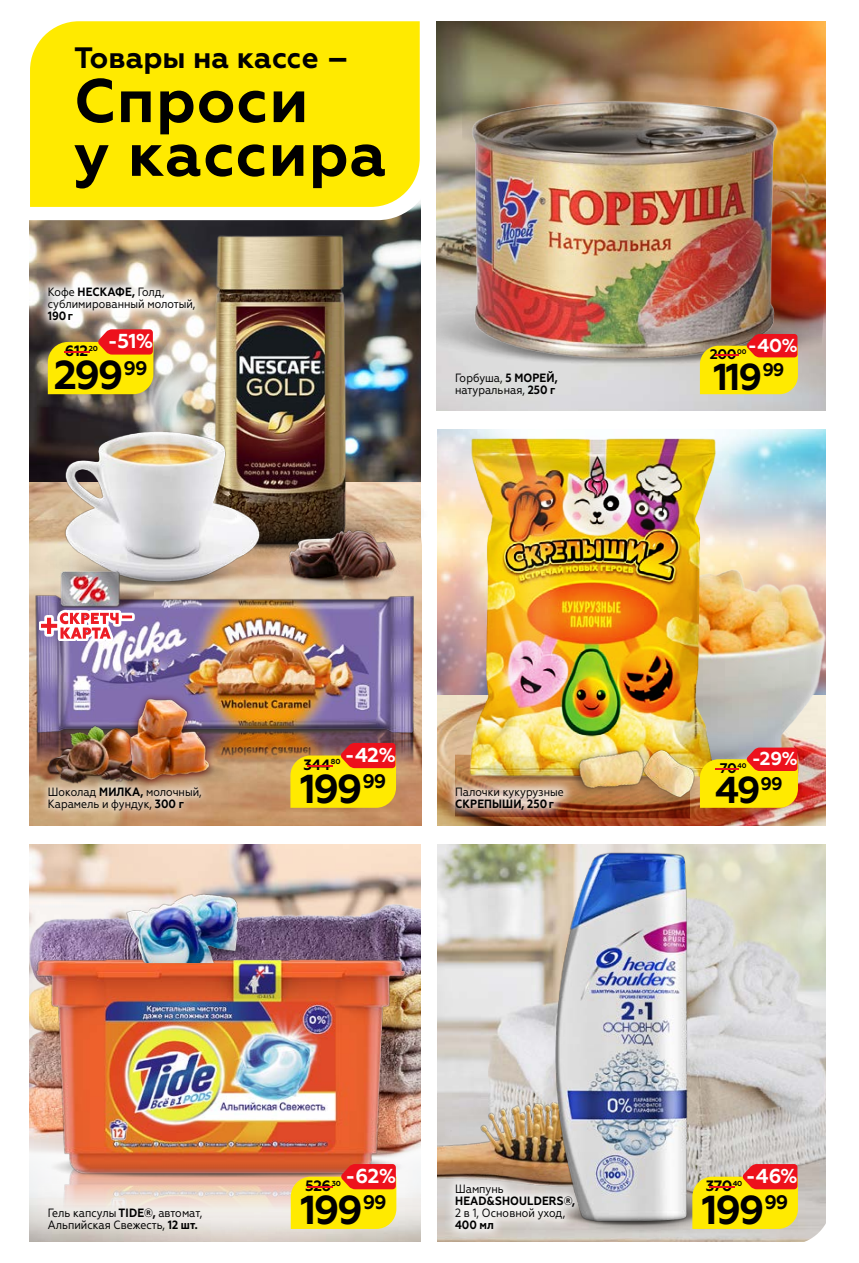
<style>
.page{position:relative;width:859px;height:1263px;background:#fff}
.page>*{position:absolute;margin:0;border:0;box-sizing:border-box;transform-origin:0 0}
.t1{font:700 61.35px/53.7px "Geometria";letter-spacing:.02em;color:#000}
.t2{font:700 40.35px "Geometria";letter-spacing:-.06em;color:#000}
.t3{font:700 37.5px "Geometria";color:#000}
.t4{font:700 29.55px "Geometria";color:#000}
.t5{font:700 20.1px "Geometria";color:#fff}
.t6{font:700 18.75px "Geometria";color:#fff}
.t7{font:700 15px "Geometria";letter-spacing:-.03em;color:#000}
.t8{font:700 13.95px "Geometria";color:#000}
.t9{font:12px/12px "Geometria Narrow";color:#000}
.t10{font:700 12px "Geometria Narrow";letter-spacing:.01em;color:#000}
.s1{font-weight:700}
.s2{color:#ed111c}
</style>
<div class="page">
<img style="left:29px;top:220px;width:392px;height:262px">
<img style="left:29px;top:844px;width:392px;height:52px">
<svg style="left:29px;top:1163px;width:392px;height:79px"></svg>
<img style="left:29px;top:896px;width:392px;height:257px">
<img style="left:32px;top:1192px;width:352px;height:50px">
<img style="left:43px;top:1192px;width:363px;height:41px">
<img style="left:32px;top:955px;width:376px;height:237px">
<img style="left:98px;top:917px;width:5px;height:46px">
<img style="left:145px;top:917px;width:136px;height:50px">
<img style="left:103px;top:884px;width:160px;height:79px">
<img style="left:437px;top:564px;width:389px;height:235px">
<img style="left:452px;top:550px;width:283px;height:225px">
<img style="left:695px;top:742px;width:6px;height:80px">
<img style="left:701px;top:722px;width:120px;height:104px">
<div style="left:30px;top:21px;width:390px;height:186px;background:#ffea00"></div>
<img style="left:437px;top:844px;width:389px;height:332px">
<img style="left:549px;top:711px;width:146px;height:115px">
<img style="left:477px;top:1140px;width:311px;height:102px">
<img style="left:507px;top:1166px;width:256px;height:72px">
<img style="left:29px;top:504px;width:393px;height:322px">
<img style="left:272px;top:738px;width:150px;height:49px">
<img style="left:29px;top:738px;width:391px;height:17px">
<img style="left:204px;top:224px;width:156px;height:259px">
<img style="left:271px;top:483px;width:181px;height:105px">
<img style="left:33px;top:534px;width:276px;height:56px">
<img style="left:54px;top:395px;width:217px;height:195px">
<img style="left:29px;top:590px;width:393px;height:148px">
<img style="left:29px;top:741px;width:13px;height:64px">
<img style="left:436px;top:21px;width:390px;height:187px">
<img style="left:436px;top:208px;width:390px;height:342px">
<img style="left:458px;top:54px;width:333px;height:333px">
<img style="left:462px;top:63px;width:258px;height:200px">
<img style="left:519px;top:104px;width:126px;height:97px">
<div style="left:444px;top:1173px;width:142px;height:68px;background:#fff;opacity:.75"></div>
<svg style="left:700px;top:747px;width:98px;height:61px;background:#f0b816"></svg>
<svg style="left:290px;top:743px;width:106px;height:65px;background:#eeb10f"></svg>
<svg style="left:700px;top:334px;width:98px;height:60px;background:#ecb313"></svg>
<div style="left:427px;top:411px;width:432px;height:17px;background:#fff"></div>
<svg style="left:39px;top:602px;width:99px;height:38px"></svg>
<img style="left:45px;top:570px;width:108px;height:41px">
<img style="left:210px;top:732px;width:62px;height:68px">
<img style="left:42px;top:711px;width:64px;height:66px">
<img style="left:106px;top:685px;width:119px;height:103px">
<div style="left:444px;top:775px;width:131px;height:45px;background:#fff;opacity:.75"></div>
<div style="left:39px;top:777px;width:171px;height:42px;background:#fff;opacity:.75"></div>
<svg style="left:291px;top:1164px;width:105px;height:65px;background:#f4b310"></svg>
<img style="left:531px;top:844px;width:180px;height:386px">
<svg style="left:692px;top:1164px;width:106px;height:65px;background:#f3bc1e"></svg>
<img style="left:280px;top:573px;width:126px;height:14px">
<img style="left:280px;top:493px;width:126px;height:80px">
<img style="left:95px;top:269px;width:160px;height:195px">
<svg style="left:36px;top:275px;width:169px;height:56px"></svg>
<svg style="left:48px;top:329px;width:105px;height:65px;background:#ebb212"></svg>
<h3 class="t4" style="left:74px;top:40px;width:277px">Товары на кассе –</h3>
<h1 class="t1" style="left:74px;top:75px;width:314px">Cпроси<br>у кассира</h1>
<p class="t9" style="left:48px;top:286px;width:149px">Кофе <span class="s1">НЕСКАФЕ,</span> Голд, сублимированный молотый,</p>
<p class="t10" style="left:48px;top:309px;width:27px">190 г</p>
<p class="t7" style="left:57px;top:342px;width:43px"><span class="s2">-</span>612<sup>20</sup></p>
<h3 class="t5" style="left:108px;top:329px;width:47px">-51%</h3>
<h2 class="t2" style="left:54px;top:351px;width:95px">299<sup>99</sup></h2>
<p class="t9" style="left:455px;top:372px;width:104px">Горбуша, <span class="s1">5 МОРЕЙ, </span>натуральная, <span class="s1">250 г</span></p>
<p class="t9" style="left:48px;top:786px;width:155px">Шоколад <span class="s1">МИЛКА,</span> молочный,<br>Карамель и фундук, <span class="s1">300 г</span></p>
<h3 class="t5" style="left:345px;top:743px;width:53px">-42%</h3>
<h2 class="t2" style="left:300px;top:765px;width:88px">199<sup>99</sup></h2>
<p class="t7" style="left:299px;top:756px;width:43px"><span class="s2">-</span>344<sup>80</sup></p>
<p class="t9" style="left:455px;top:786px;width:110px">Палочки кукурузные</p>
<p class="t10" style="left:455px;top:796px;width:100px">СКРЕПЫШИ, 250 г</p>
<h3 class="t6" style="left:748px;top:334px;width:52px">-40%</h3>
<h3 class="t3" style="left:713px;top:354px;width:73px">119<sup>99</sup></h3>
<p class="t8" style="left:708px;top:346px;width:40px"><span class="s2">-</span>200<sup>00</sup></p>
<h3 class="t6" style="left:752px;top:747px;width:48px">-29%</h3>
<h3 class="t3" style="left:715px;top:768px;width:69px">49<sup>99</sup></h3>
<p class="t8" style="left:708px;top:759px;width:40px"><span class="s2">-</span>70<sup>40</sup></p>
<p class="t9" style="left:48px;top:1207px;width:156px">Гель капсулы <span class="s1">TIDE®,</span> автомат,<br>Альпийская Свежесть, <span class="s1">12 шт.</span></p>
<h3 class="t5" style="left:346px;top:1164px;width:52px">-62%</h3>
<h2 class="t2" style="left:300px;top:1186px;width:88px">199<sup>99</sup></h2>
<p class="t7" style="left:299px;top:1177px;width:43px"><span class="s2">-</span>526<sup>30</sup></p>
<p class="t9" style="left:455px;top:1183px;width:50px">Шампунь</p>
<p class="t10" style="left:455px;top:1194px;width:121px">HEAD&amp;SHOULDERS®,</p>
<p class="t9" style="left:455px;top:1207px;width:112px">2 в 1, Основной уход,</p>
<p class="t10" style="left:455px;top:1218px;width:40px">400 мл</p>
<h3 class="t5" style="left:746px;top:1164px;width:54px">-46%</h3>
<h2 class="t2" style="left:702px;top:1186px;width:88px">199<sup>99</sup></h2>
<p class="t7" style="left:701px;top:1177px;width:43px"><span class="s2">-</span>370<sup>40</sup></p>
</div>
